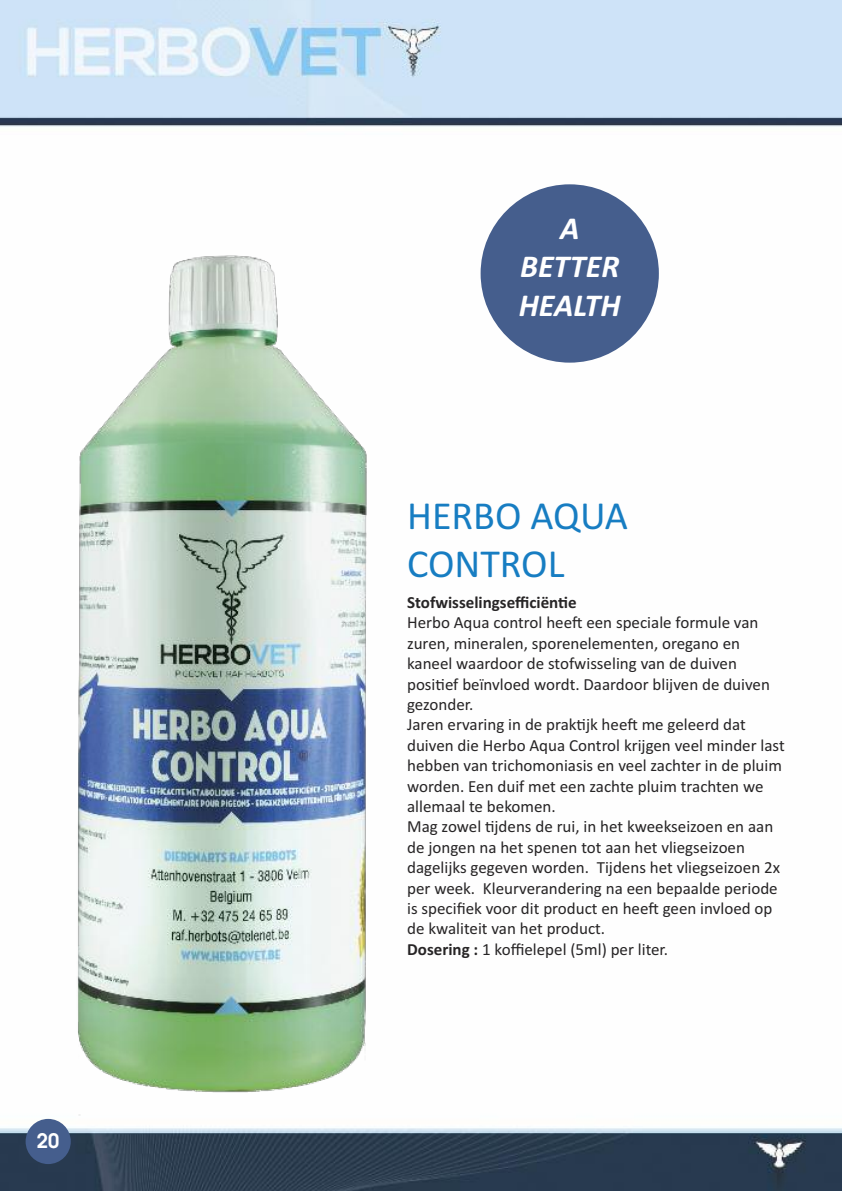
<style>
.page{position:relative;width:842px;height:1191px;background:#fff}
.page>*{position:absolute;margin:0;border:0;box-sizing:border-box;transform-origin:0 0}
.t1{font:40px/48px "Calibri";color:#177dc2}
.t2{font:italic 700 32px/38.4px "Calibri";color:#fff;text-align:center}
.t3{font:600 20px "Avant Garde";color:#fff}
.t4{font:17px/20.4px "Calibri";color:#272526}
.t5{font:700 17px "Calibri";color:#272526}
.s1{font-weight:700}
</style>
<div class="page">
<img style="left:0;top:0;width:842px;height:1191px">
<div style="left:26px;top:1118px;width:45px;height:46px;background:#455e8d;border-radius:50%"></div>
<img style="left:43px;top:230px;width:364px;height:887px">
<div style="left:481px;top:184px;width:178px;height:179px;background:#455e8d;border-radius:50%"></div>
<p class="t3" style="left:37px;top:1129px;width:24px">20</p>
<h2 class="t2" style="left:519px;top:209px;width:103px">A<br>BETTER<br>HEALTH</h2>
<h1 class="t1" style="left:407px;top:491px;width:223px">HERBO AQUA<br>CONTROL</h1>
<p class="t5" style="left:407px;top:592px;width:171px">Stofwisselingsefficiëntie</p>
<p class="t4" style="left:407px;top:612px;width:379px">Herbo Aqua control heeft een speciale formule van zuren, mineralen, sporenelementen, oregano en kaneel waardoor de stofwisseling van de duiven positief beïnvloed wordt. Daardoor blijven de duiven gezonder.<br>Jaren ervaring in de praktijk heeft me geleerd dat duiven die Herbo Aqua Control krijgen veel minder last hebben van trichomoniasis en veel zachter in de pluim worden. Een duif met een zachte pluim trachten we allemaal te bekomen.<br>Mag zowel tijdens de rui, in het kweekseizoen en aan de jongen na het spenen tot aan het vliegseizoen dagelijks gegeven worden. Tijdens het vliegseizoen 2x per week. Kleurverandering na een bepaalde periode is specifiek voor dit product en heeft geen invloed op de kwaliteit van het product.<br><span class="s1">Dosering :</span> 1 koffielepel (5ml) per liter.</p>
</div>
